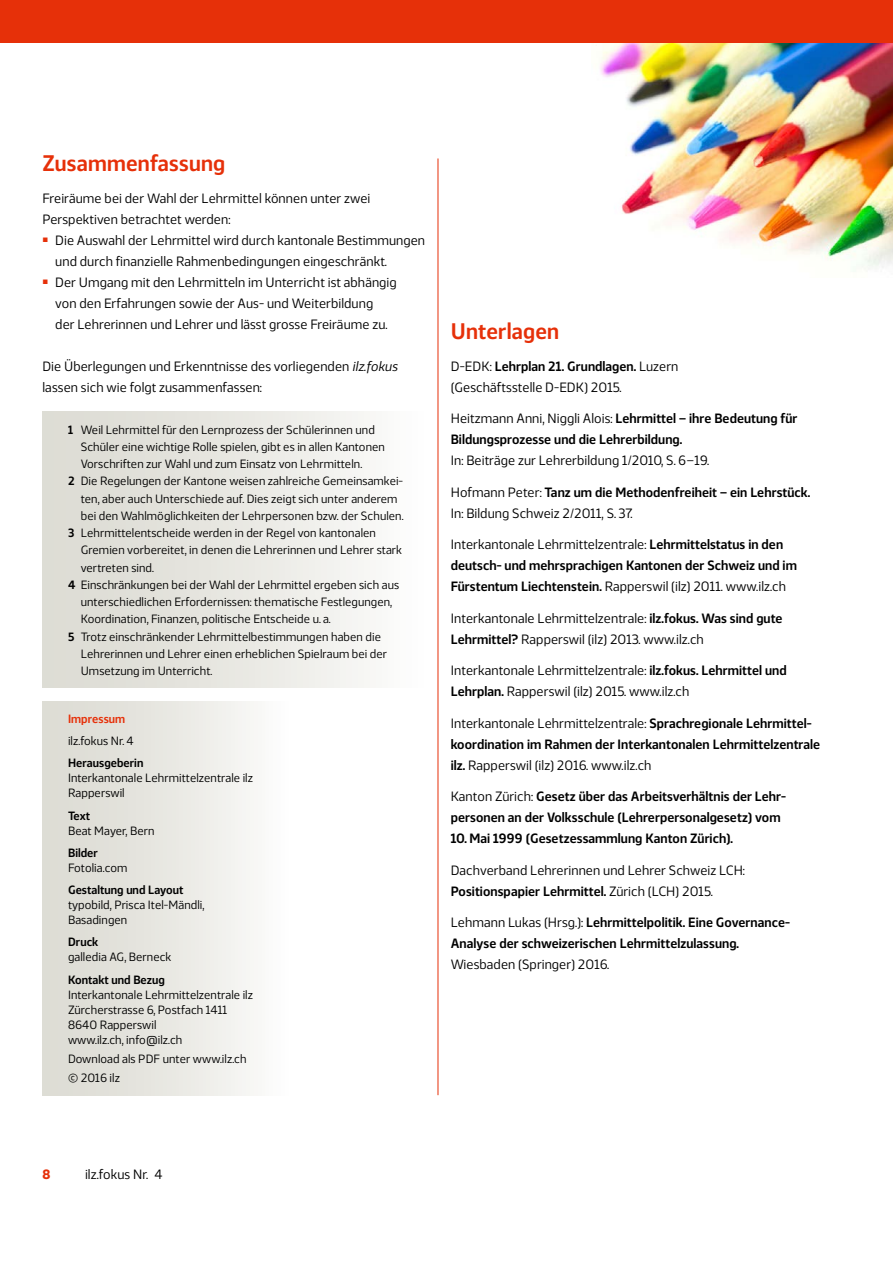
<style>
.page{position:relative;width:893px;height:1263px;background:#fff}
.page>*{position:absolute;margin:0;border:0;box-sizing:border-box;transform-origin:0 0}
.t1{font:600 22.5px "Webnar";letter-spacing:.01em;color:#e63009}
.t2{font:13.5px/21px "Webnar";letter-spacing:.005em;color:#000}
.t3{font:600 13.5px/21px "Webnar";letter-spacing:.005em;color:#000}
.t4{font:700 13.5px "Webnar";color:#e63009}
.t5{font:12px/15px "Webnar";letter-spacing:.005em;color:#000}
.t6{font:600 12px "Webnar";letter-spacing:.005em;color:#000}
.t7{font:600 12px "Webnar";letter-spacing:.005em;color:#e63009}
.s1{font-style:italic}
.s2{font-weight:600}
.s3{font-size:16.5px}
.s4{font-weight:400}
</style>
<div class="page">
<img style="left:596px;top:43px;width:297px;height:226px">
<div style="left:43px;top:701px;width:246px;height:394px;background:linear-gradient(to right,#d9d8cf,#fbfbfa)"></div>
<div style="left:43px;top:412px;width:382px;height:276px;background:linear-gradient(to right,#d9d8cf,#fbfbfa)"></div>
<div style="left:0;top:0;width:893px;height:43px;background:#e63009"></div>
<hr style="left:438px;top:158px;width:1px;height:937px;background:#e63009">
<h1 class="t1" style="left:43px;top:146px;width:184px">Zusammenfassung</h1>
<p class="t2" style="left:43px;top:186px;width:329px">Freiräume bei der Wahl der Lehrmittel können unter zwei<br>Perspektiven betrachtet werden:</p>
<p class="t2" style="left:55px;top:228px;width:371px">Die Auswahl der Lehrmittel wird durch kantonale Bestimmungen und durch finanzielle Rahmenbedingungen eingeschränkt.<br>Der Umgang mit den Lehrmitteln im Unterricht ist abhängig<br>von den Erfahrungen sowie der Aus- und Weiterbildung<br>der Lehrerinnen und Lehrer und lässt grosse Freiräume zu.</p>
<p class="t2" style="left:43px;top:354px;width:357px">Die Überlegungen und Erkenntnisse des vorliegenden <span class="s1">ilz.fokus </span>lassen sich wie folgt zusammenfassen:</p>
<p class="t5" style="left:68px;top:421px;width:308px"><span class="s2">1</span> Weil Lehrmittel für den Lernprozess der Schülerinnen und</p>
<p class="t5" style="left:81px;top:438px;width:306px">Schüler eine wichtige Rolle spielen, gibt es in allen Kantonen</p>
<p class="t5" style="left:81px;top:455px;width:283px">Vorschriften zur Wahl und zum Einsatz von Lehrmitteln.</p>
<p class="t5" style="left:68px;top:473px;width:337px"><span class="s2">2</span> Die Regelungen der Kantone weisen zahlreiche Gemeinsamkei-</p>
<p class="t5" style="left:81px;top:490px;width:318px">ten, aber auch Unterschiede auf. Dies zeigt sich unter anderem</p>
<p class="t5" style="left:81px;top:507px;width:324px">bei den Wahlmöglichkeiten der Lehrpersonen bzw. der Schulen.</p>
<p class="t5" style="left:68px;top:524px;width:309px"><span class="s2">3</span> Lehrmittelentscheide werden in der Regel von kantonalen</p>
<p class="t5" style="left:81px;top:542px;width:323px">Gremien vorbereitet, in denen die Lehrerinnen und Lehrer stark</p>
<p class="t5" style="left:81px;top:559px;width:75px">vertreten sind.</p>
<p class="t5" style="left:68px;top:576px;width:333px"><span class="s2">4</span> Einschränkungen bei der Wahl der Lehrmittel ergeben sich aus</p>
<p class="t5" style="left:81px;top:593px;width:313px">unterschiedlichen Erfordernissen: thematische Festlegungen,</p>
<p class="t5" style="left:81px;top:611px;width:251px">Koordination, Finanzen, politische Entscheide u. a.</p>
<p class="t5" style="left:68px;top:628px;width:314px"><span class="s2">5</span> Trotz einschränkender Lehrmittelbestimmungen haben die</p>
<p class="t5" style="left:81px;top:645px;width:308px">Lehrerinnen und Lehrer einen erheblichen Spielraum bei der</p>
<p class="t5" style="left:81px;top:662px;width:133px">Umsetzung im Unterricht.</p>
<p class="t7" style="left:68px;top:709px;width:59px">Impressum</p>
<p class="t5" style="left:68px;top:732px;width:67px">ilz.fokus Nr. 4</p>
<p class="t6" style="left:68px;top:754px;width:77px">Herausgeberin</p>
<p class="t5" style="left:68px;top:770px;width:186px">Interkantonale Lehrmittelzentrale ilz<br>Rapperswil</p>
<p class="t6" style="left:68px;top:806px;width:24px">Text</p>
<p class="t5" style="left:68px;top:822px;width:88px">Beat Mayer, Bern</p>
<p class="t6" style="left:68px;top:843px;width:31px">Bilder</p>
<p class="t5" style="left:68px;top:859px;width:61px">Fotolia.com</p>
<p class="t6" style="left:68px;top:881px;width:117px">Gestaltung und Layout</p>
<p class="t5" style="left:68px;top:896px;width:138px">typobild, Prisca Itel-Mändli,<br>Basadingen</p>
<p class="t6" style="left:68px;top:933px;width:32px">Druck</p>
<p class="t5" style="left:68px;top:949px;width:105px">galledia AG, Berneck</p>
<p class="t6" style="left:68px;top:970px;width:98px">Kontakt und Bezug</p>
<p class="t5" style="left:68px;top:986px;width:186px">Interkantonale Lehrmittelzentrale ilz<br>Zürcherstrasse 6, Postfach 1411<br>8640 Rapperswil<br>www.ilz.ch, info@ilz.ch</p>
<p class="t5" style="left:68px;top:1048px;width:180px;line-height:19.4px">Download als PDF unter www.ilz.ch <span class="s3">©</span> 2016 ilz</p>
<h1 class="t1" style="left:451px;top:314px;width:110px">Unterlagen</h1>
<p class="t2" style="left:451px;top:354px;width:229px">D-EDK: <span class="s2">Lehrplan 21. Grundlagen.</span> Luzern (Geschäftsstelle D-EDK) 2015.</p>
<p class="t3" style="left:451px;top:407px;width:348px"><span class="s4">Heitzmann Anni, Niggli Alois:</span> Lehrmittel – ihre Bedeutung für<br>Bildungsprozesse und die Lehrerbildung.</p>
<p class="t2" style="left:451px;top:449px;width:260px">In: Beiträge zur Lehrerbildung 1/2010, S. 6–19.</p>
<p class="t2" style="left:451px;top:480px;width:361px">Hofmann Peter: <span class="s2">Tanz um die Methodenfreiheit – ein Lehrstück.<br></span>In: Bildung Schweiz 2/2011, S. 37.</p>
<p class="t3" style="left:451px;top:533px;width:348px"><span class="s4">Interkantonale Lehrmittelzentrale:</span> Lehrmittelstatus in den deutsch- und mehrsprachigen Kantonen der Schweiz und im<br>Fürstentum Liechtenstein. <span class="s4">Rapperswil (ilz) 2011. www.ilz.ch</span></p>
<p class="t2" style="left:451px;top:606px;width:333px">Interkantonale Lehrmittelzentrale: <span class="s2">ilz.fokus. Was sind gute<br>Lehrmittel?</span> Rapperswil (ilz) 2013. www.ilz.ch</p>
<p class="t2" style="left:451px;top:659px;width:337px">Interkantonale Lehrmittelzentrale: <span class="s2">ilz.fokus. Lehrmittel und<br>Lehrplan.</span> Rapperswil (ilz) 2015. www.ilz.ch</p>
<p class="t3" style="left:451px;top:711px;width:371px"><span class="s4">Interkantonale Lehrmittelzentrale:</span> Sprachregionale Lehrmittel&shy;koordination im Rahmen der Interkantonalen Lehrmittelzentrale ilz. <span class="s4">Rapperswil (ilz) 2016. www.ilz.ch</span></p>
<p class="t3" style="left:451px;top:785px;width:337px"><span class="s4">Kanton Zürich:</span> Gesetz über das Arbeitsverhältnis der Lehr&shy;personen an der Volksschule (Lehrerpersonalgesetz) vom</p>
<p class="t3" style="left:451px;top:827px;width:284px">10. Mai 1999 (Gesetzessammlung Kanton Zürich).</p>
<p class="t2" style="left:451px;top:858px;width:296px">Dachverband Lehrerinnen und Lehrer Schweiz LCH:<br><span class="s2">Positionspapier Lehrmittel.</span> Zürich (LCH) 2015.</p>
<p class="t3" style="left:451px;top:911px;width:341px"><span class="s4">Lehmann Lukas (Hrsg.):</span> Lehrmittelpolitik. Eine Governance-<br>Analyse der schweizerischen Lehrmittelzulassung.</p>
<p class="t2" style="left:451px;top:953px;width:160px">Wiesbaden (Springer) 2016.</p>
<p class="t4" style="left:43px;top:1164px;width:9px">8</p>
<p class="t2" style="left:85px;top:1163px;width:79px">ilz.fokus Nr. 4</p>
</div>
